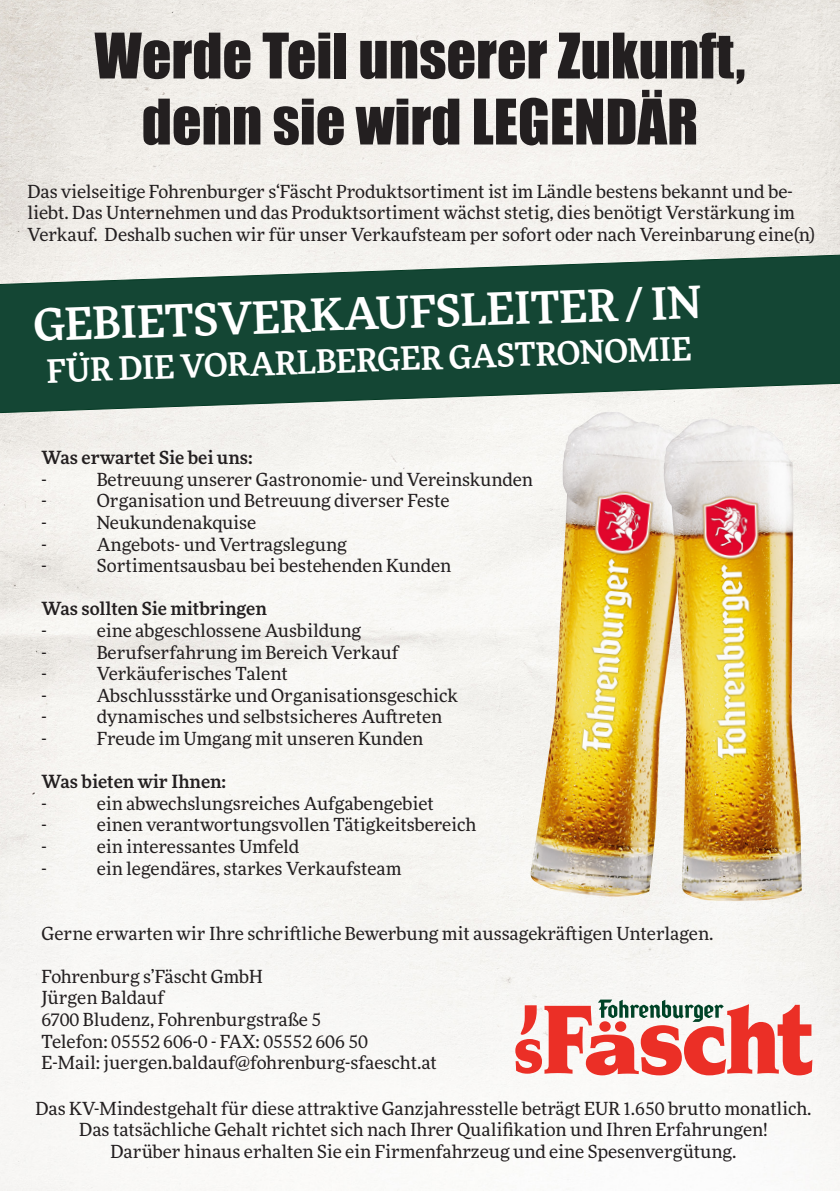
<style>
.page{position:relative;width:840px;height:1191px;background:#fff}
.page>*{position:absolute;margin:0;border:0;box-sizing:border-box;transform-origin:0 0}
.t1{font:58px/66px "Impact";color:#231f20;text-align:center}
.t2{font:500 44px "More Pro";color:#fff}
.t3{font:500 32px "More Pro";color:#fff}
.t4{font:18px/21.6px "More Pro";color:#231f20}
.t5{font:500 18px "More Pro";color:#231f20}
</style>
<div class="page">
<img style="left:0;top:0;width:839px;height:1191px">
<svg style="left:0;top:252px;width:839px;height:162px;background:#406859"></svg>
<img style="left:529px;top:412px;width:162px;height:486px">
<svg style="left:515px;top:999px;width:296px;height:76px"></svg>
<div style="left:599px;top:1021px;width:11px;height:10px;background:#eb2f26;border-radius:50%"></div>
<div style="left:614px;top:1021px;width:12px;height:10px;background:#eb2f26;border-radius:50%"></div>
<img style="left:663px;top:418px;width:138px;height:483px">
<p class="t1" style="left:94px;top:21px;width:652px">Werde Teil unserer Zukunft, denn sie wird LEGENDÄR</p>
<p class="t4" style="left:27px;top:180px;width:788px">Das vielseitige Fohrenburger s‘Fäscht Produktsortiment ist im Ländle bestens bekannt und be&shy;liebt. Das Unternehmen und das Produktsortiment wächst stetig, dies benötigt Verstärkung im<br>Verkauf. Deshalb suchen wir für unser Verkaufsteam per sofort oder nach Vereinbarung eine(n)</p>
<p class="t2" style="left:32px;top:293px;width:669px;rotate:-2deg">GEBIETSVERKAUFSLEITER / IN</p>
<p class="t3" style="left:46px;top:348px;width:646px;rotate:-2deg">FÜR DIE VORARLBERGER GASTRONOMIE</p>
<p class="t5" style="left:42px;top:444px;width:212px">Was erwartet Sie bei uns:</p>
<p class="t4" style="left:42px;top:468px;width:7px">-</p>
<p class="t4" style="left:97px;top:468px;width:437px">Betreuung unserer Gastronomie- und Vereinskunden</p>
<p class="t4" style="left:42px;top:489px;width:7px">-</p>
<p class="t4" style="left:97px;top:489px;width:354px">Organisation und Betreuung diverser Feste</p>
<p class="t4" style="left:42px;top:511px;width:7px">-</p>
<p class="t4" style="left:97px;top:511px;width:161px">Neukundenakquise</p>
<p class="t4" style="left:42px;top:532px;width:7px">-</p>
<p class="t4" style="left:97px;top:532px;width:251px">Angebots- und Vertragslegung</p>
<p class="t4" style="left:42px;top:554px;width:7px">-</p>
<p class="t4" style="left:97px;top:554px;width:356px">Sortimentsausbau bei bestehenden Kunden</p>
<p class="t5" style="left:42px;top:596px;width:226px">Was sollten Sie mitbringen</p>
<p class="t4" style="left:42px;top:619px;width:7px">-</p>
<p class="t4" style="left:97px;top:619px;width:266px">eine abgeschlossene Ausbildung</p>
<p class="t4" style="left:42px;top:640px;width:7px">-</p>
<p class="t4" style="left:97px;top:640px;width:303px">Berufserfahrung im Bereich Verkauf</p>
<p class="t4" style="left:42px;top:662px;width:7px">-</p>
<p class="t4" style="left:97px;top:662px;width:192px">Verkäuferisches Talent</p>
<p class="t4" style="left:42px;top:684px;width:7px">-</p>
<p class="t4" style="left:97px;top:684px;width:362px">Abschlussstärke und Organisationsgeschick</p>
<p class="t4" style="left:42px;top:705px;width:7px">-</p>
<p class="t4" style="left:97px;top:705px;width:347px">dynamisches und selbstsicheres Auftreten</p>
<p class="t4" style="left:42px;top:727px;width:7px">-</p>
<p class="t4" style="left:97px;top:727px;width:328px">Freude im Umgang mit unseren Kunden</p>
<p class="t5" style="left:42px;top:768px;width:186px">Was bieten wir Ihnen:</p>
<p class="t4" style="left:42px;top:792px;width:7px">-</p>
<p class="t4" style="left:97px;top:792px;width:338px">ein abwechslungsreiches Aufgabengebiet</p>
<p class="t4" style="left:42px;top:813px;width:7px">-</p>
<p class="t4" style="left:97px;top:813px;width:381px">einen verantwortungsvollen Tätigkeitsbereich</p>
<p class="t4" style="left:42px;top:835px;width:7px">-</p>
<p class="t4" style="left:97px;top:835px;width:204px">ein interessantes Umfeld</p>
<p class="t4" style="left:42px;top:856px;width:7px">-</p>
<p class="t4" style="left:97px;top:856px;width:306px">ein legendäres, starkes Verkaufsteam</p>
<p class="t4" style="left:42px;top:921px;width:673px">Gerne erwarten wir Ihre schriftliche Bewerbung mit aussagekräftigen Unterlagen.</p>
<p class="t4" style="left:42px;top:964px;width:223px">Fohrenburg s’Fäscht GmbH</p>
<p class="t4" style="left:42px;top:986px;width:124px">Jürgen Baldauf</p>
<p class="t4" style="left:42px;top:1008px;width:281px">6700 Bludenz, Fohrenburgstraße 5</p>
<p class="t4" style="left:42px;top:1029px;width:327px">Telefon: 05552 606-0 - FAX: 05552 606 50</p>
<p class="t4" style="left:42px;top:1051px;width:396px">E-Mail: juergen.baldauf@fohrenburg-sfaescht.at</p>
<p class="t4" style="left:35px;top:1096px;width:777px">Das KV-Mindestgehalt für diese attraktive Ganzjahresstelle beträgt EUR 1.650 brutto monatlich.</p>
<p class="t4" style="left:79px;top:1118px;width:689px">Das tatsächliche Gehalt richtet sich nach Ihrer Qualifikation und Ihren Erfahrungen!</p>
<p class="t4" style="left:110px;top:1139px;width:627px">Darüber hinaus erhalten Sie ein Firmenfahrzeug und eine Spesenvergütung.</p>
</div>
